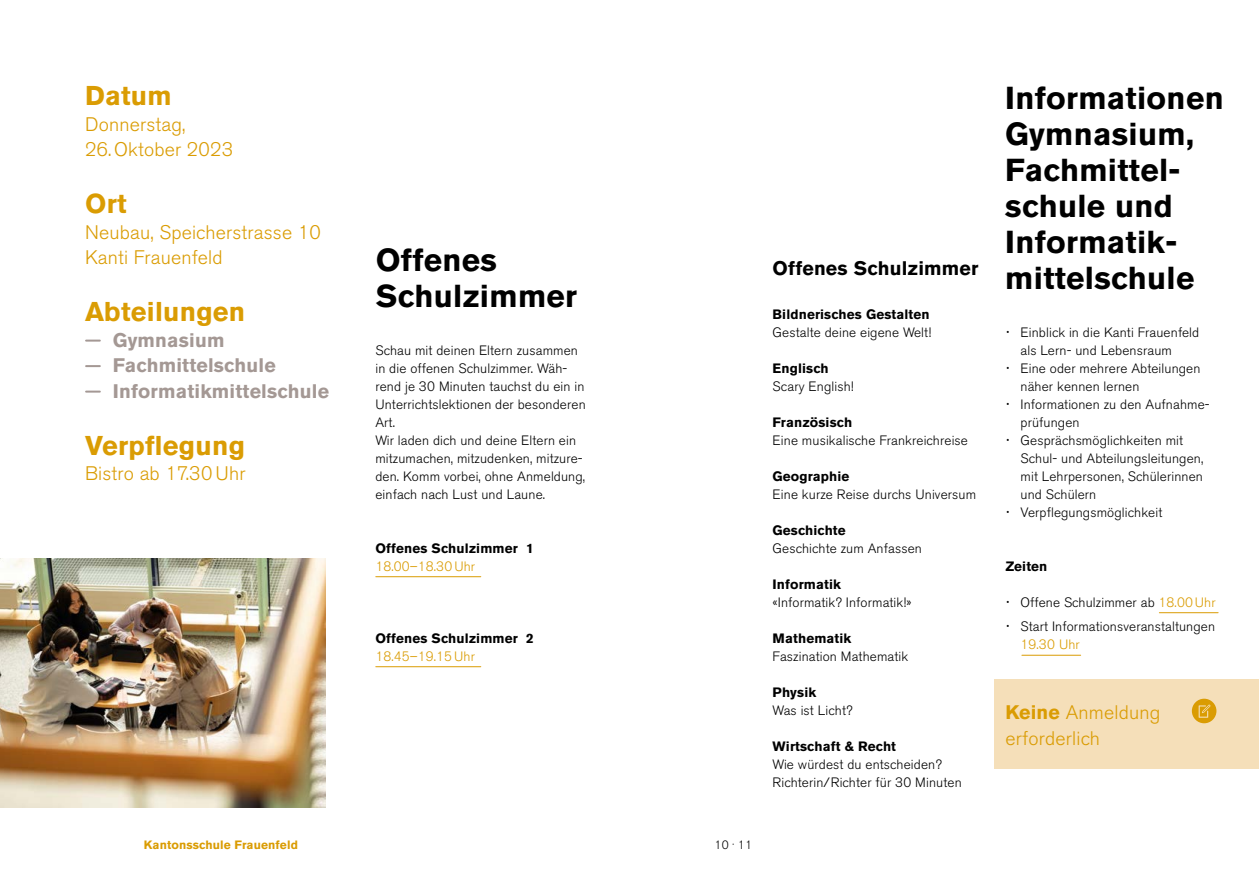
<style>
.page{position:relative;width:1259px;height:893px;background:#fff}
.page>*{position:absolute;margin:0;border:0;box-sizing:border-box;transform-origin:0 0}
.t1{font:700 31.5px/36px "Akzidenz Grotesk BE";letter-spacing:.01em;color:#000}
.t2{font:700 27px "Akzidenz Grotesk BE";letter-spacing:.01em;color:#da9c03}
.t3{font:300 19.5px/25.5px "Akzidenz Grotesk BE";letter-spacing:.01em;color:#da9c03}
.t4{font:700 19.5px/25.5px "Akzidenz Grotesk BE";letter-spacing:.01em;color:#a49894}
.t5{font:700 19.5px "Akzidenz Grotesk BE";letter-spacing:.01em;color:#000}
.t6{font:300 13.5px/18px "Akzidenz Grotesk BE";letter-spacing:.01em;color:#000}
.t7{font:700 13.5px "Akzidenz Grotesk BE";letter-spacing:.01em;color:#000}
.t8{font:300 13.5px "Akzidenz Grotesk BE";letter-spacing:.01em;color:#da9c03}
.t9{font:700 12px "Akzidenz Grotesk BE";letter-spacing:.01em;color:#da9c03}
.t10{font:300 12px "Akzidenz Grotesk BE";color:#000}
.s1{color:#da9c03}
.s2{font-weight:700}
</style>
<div class="page">
<div style="left:994px;top:679px;width:265px;height:90px;background:#f5dfb9"></div>
<svg style="left:86px;top:340px;width:14px;height:2px"></svg>
<svg style="left:86px;top:365px;width:14px;height:2px"></svg>
<svg style="left:86px;top:391px;width:14px;height:2px"></svg>
<hr style="left:376px;top:576px;width:105px;height:1px;background:#da9c03">
<hr style="left:376px;top:666px;width:105px;height:1px;background:#da9c03">
<div style="left:1191px;top:699px;width:25px;height:24px;background:#da9c03;border-radius:50%"></div>
<svg style="left:1198px;top:704px;width:12px;height:14px"></svg>
<img style="left:0;top:558px;width:325px;height:250px">
<hr style="left:1159px;top:612px;width:59px;height:1px;background:#da9c03">
<hr style="left:1022px;top:655px;width:58px;height:1px;background:#da9c03">
<h2 class="t2" style="left:85px;top:80px;width:88px">Datum</h2>
<h3 class="t3" style="left:85px;top:112px;width:102px">Donnerstag,</h3>
<h3 class="t3" style="left:85px;top:137px;width:149px">26. Oktober 2023</h3>
<h2 class="t2" style="left:85px;top:188px;width:43px">Ort</h2>
<h3 class="t3" style="left:85px;top:220px;width:237px">Neubau, Speicherstrasse 10<br>Kanti Frauenfeld</h3>
<h2 class="t2" style="left:85px;top:296px;width:162px">Abteilungen</h2>
<h3 class="t4" style="left:113px;top:327px;width:218px">Gymnasium<br>Fachmittelschule<br>Informatikmittelschule</h3>
<h2 class="t2" style="left:85px;top:430px;width:161px">Verpflegung</h2>
<h3 class="t3" style="left:85px;top:461px;width:162px">Bistro ab 17.30Uhr</h3>
<h1 class="t1" style="left:376px;top:242px;width:203px">Offenes<br>Schulzimmer</h1>
<p class="t6" style="left:375px;top:342px;width:212px">Schau mit deinen Eltern zusammen in die offenen Schulzimmer. Wäh&shy;rend je 30 Minuten tauchst du ein in<br>Unterrichtslektionen der besonderen<br>Art.<br>Wir laden dich und deine Eltern ein mitzumachen, mitzudenken, mitzure&shy;den. Komm vorbei, ohne Anmeldung, einfach nach Lust und Laune.</p>
<p class="t7" style="left:375px;top:540px;width:160px">Offenes Schulzimmer 1</p>
<p class="t8" style="left:375px;top:559px;width:101px">18.00–18.30Uhr</p>
<p class="t7" style="left:375px;top:631px;width:160px">Offenes Schulzimmer 2</p>
<p class="t8" style="left:375px;top:649px;width:101px">18.45–19.15Uhr</p>
<p class="t9" style="left:144px;top:838px;width:155px">Kantonsschule Frauenfeld</p>
<p class="t10" style="left:714px;top:838px;width:39px">10 11</p>
<h3 class="t5" style="left:772px;top:257px;width:207px">Offenes Schulzimmer</h3>
<p class="t7" style="left:772px;top:307px;width:159px">Bildnerisches Gestalten</p>
<p class="t6" style="left:772px;top:324px;width:160px">Gestalte deine eigene Welt!</p>
<p class="t7" style="left:772px;top:361px;width:58px">Englisch</p>
<p class="t6" style="left:772px;top:378px;width:83px">Scary English!</p>
<p class="t7" style="left:772px;top:415px;width:81px">Französisch</p>
<p class="t6" style="left:772px;top:432px;width:197px">Eine musikalische Frankreichreise</p>
<p class="t7" style="left:772px;top:469px;width:78px">Geographie</p>
<p class="t6" style="left:772px;top:486px;width:205px">Eine kurze Reise durchs Universum</p>
<p class="t7" style="left:772px;top:523px;width:75px">Geschichte</p>
<p class="t6" style="left:772px;top:540px;width:151px">Geschichte zum Anfassen</p>
<p class="t7" style="left:772px;top:577px;width:70px">Informatik</p>
<p class="t6" style="left:772px;top:594px;width:140px">«Informatik? Informatik!»</p>
<p class="t7" style="left:772px;top:631px;width:80px">Mathematik</p>
<p class="t6" style="left:772px;top:648px;width:137px">Faszination Mathematik</p>
<p class="t7" style="left:772px;top:685px;width:45px">Physik</p>
<p class="t6" style="left:772px;top:702px;width:81px">Was ist Licht?</p>
<p class="t7" style="left:772px;top:739px;width:125px">Wirtschaft &amp; Recht</p>
<p class="t6" style="left:772px;top:756px;width:191px">Wie würdest du entscheiden?<br>Richterin/Richter für 30 Minuten</p>
<h1 class="t1" style="left:1005px;top:80px;width:220px">Informationen<br>Gymnasium,<br>Fachmittel&shy;schule und<br>Informatik&shy;mittelschule</h1>
<p class="t6" style="left:1020px;top:324px;width:191px">Einblick in die Kanti Frauenfeld als Lern- und Lebensraum<br>Eine oder mehrere Abteilungen näher kennen lernen<br>Informationen zu den Aufnahme&shy;prüfungen<br>Gesprächsmöglichkeiten mit<br>Schul- und Abteilungsleitungen, mit Lehrpersonen, Schülerinnen und Schülern<br>Verpflegungsmöglichkeit</p>
<p class="t7" style="left:1005px;top:558px;width:43px">Zeiten</p>
<p class="t6" style="left:1020px;top:591px;width:197px;line-height:24px">Offene Schulzimmer ab <span class="s1">18.00Uhr<br></span>Start Informationsveranstaltungen</p>
<p class="t8" style="left:1020px;top:637px;width:61px">19.30 Uhr</p>
<h3 class="t3" style="left:1005px;top:700px;width:156px"><span class="s2">Keine</span> Anmeldung erforderlich</h3>
</div>
